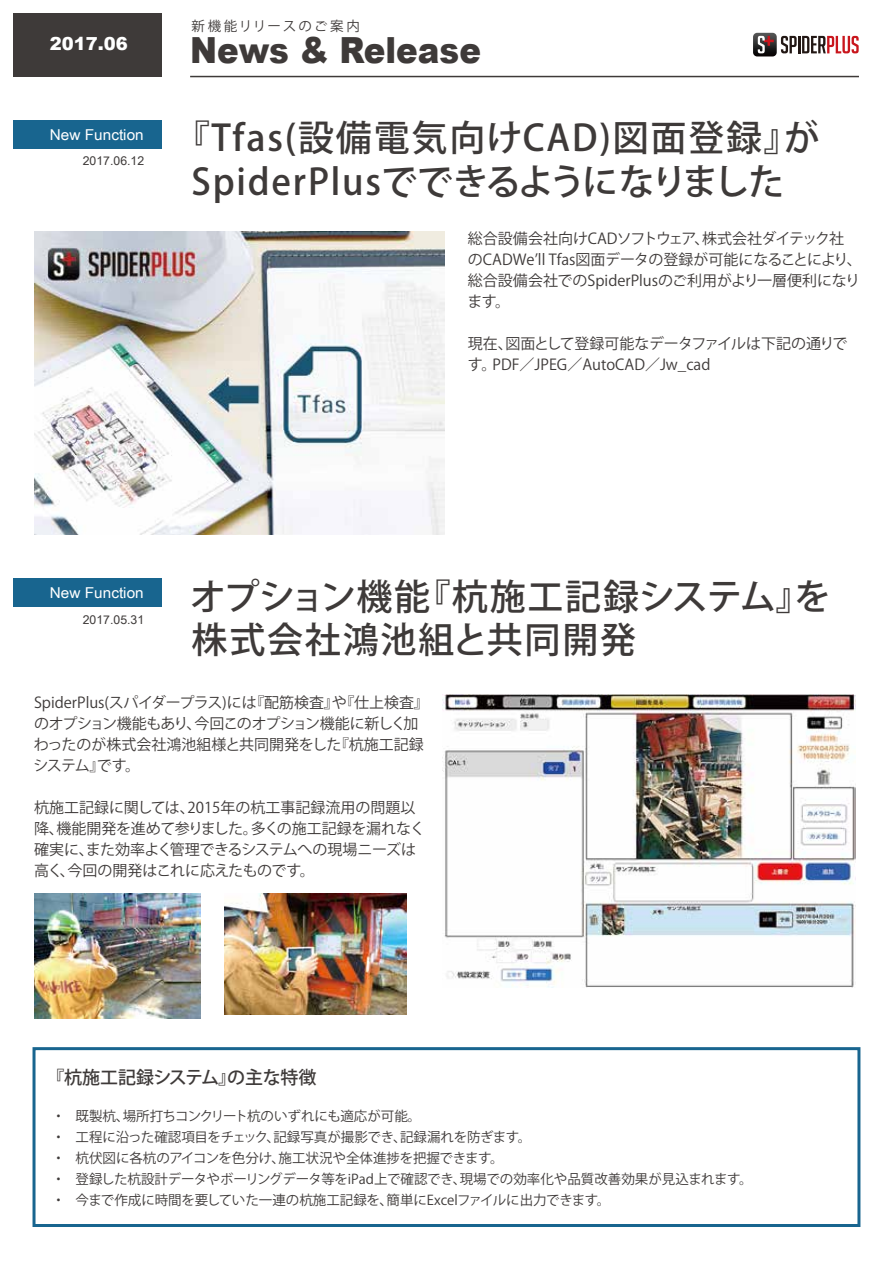
<style>
.page{position:relative;width:893px;height:1263px;background:#fff}
.page>*{position:absolute;margin:0;border:0;box-sizing:border-box;transform-origin:0 0}
.t1{font:500 36px/43.2px "Koz Go Pr 6 N";letter-spacing:.05em;color:#3e3a39;text-align:center}
.t2{font:900 36px "Arial";color:#3e3a39;scale:.9 1}
.t3{font:500 18px "Koz Go Pr 6 N";letter-spacing:-.01em;color:#3e3a39}
.t4{font:900 18px "Arial";color:#fff}
.t5{font:15px/21px "Koz Go Pr 6 N";color:#3e3a39}
.t6{font:15px "Arial Narrow";color:#fff;scale:1.25 1}
.t7{font:13.5px/21px "Koz Go Pr 6 N";color:#3e3a39}
.t8{font:13.5px "Koz Go Pr 6 N";letter-spacing:.16em;color:#3e3a39}
.t9{font:12px "Arial Narrow";color:#3e3a39;scale:1.25 1}
</style>
<div class="page">
<div style="left:13px;top:13px;width:149px;height:64px;background:#3e3a39"></div>
<div style="left:13px;top:120px;width:149px;height:29px;background:#18658f"></div>
<svg style="left:781px;top:36px;width:78px;height:17px"></svg>
<img style="left:753px;top:33px;width:24px;height:23px">
<svg style="left:765px;top:36px;width:9px;height:10px"></svg>
<img style="left:758px;top:36px;width:7px;height:18px">
<div style="left:13px;top:578px;width:149px;height:29px;background:#18658f"></div>
<hr style="left:190px;top:76px;width:669px;height:1px;background:#3e3a39">
<img style="left:34px;top:231px;width:411px;height:303px">
<div style="left:33px;top:1047px;width:827px;height:180px;border:3px solid #18658f"></div>
<img style="left:34px;top:894px;width:166px;height:124px">
<img style="left:224px;top:894px;width:183px;height:121px">
<img style="left:443px;top:694px;width:412px;height:293px">
<p class="t4" style="left:50px;top:30px;width:80px">2017.06</p>
<p class="t6" style="left:50px;top:123px;width:77px">New Function</p>
<p class="t9" style="left:83px;top:152px;width:51px">2017.06.12</p>
<p class="t8" style="left:192px;top:19px;width:170px">新機能リリースのご案内</p>
<h1 class="t2" style="left:190px;top:24px;width:325px">News &amp; Release</h1>
<h1 class="t1" style="left:174px;top:117px;width:647px">『Tfas(設備電気向けCAD)図面登録』が<br>SpiderPlusでできるようになりました</h1>
<p class="t5" style="left:467px;top:229px;width:396px">総合設備会社向けCADソフトウェア、株式会社ダイテック社のCADWeʼll Tfas図面データの登録が可能になることにより、総合設備会社でのSpiderPlusのご利用がより一層便利になります。</p>
<p class="t5" style="left:468px;top:334px;width:381px">現在、図面として登録可能なデータファイルは下記の通りです。PDF／JPEG／AutoCAD／Jw_cad</p>
<p class="t6" style="left:50px;top:582px;width:77px">New Function</p>
<p class="t9" style="left:83px;top:611px;width:51px">2017.05.31</p>
<h1 class="t1" style="left:190px;top:576px;width:642px;text-align:left">オプション機能『杭施工記録システム』を株式会社鴻池組と共同開発</h1>
<p class="t5" style="left:34px;top:692px;width:397px">SpiderPlus(スパイダープラス)には『配筋検査』や『仕上検査』のオプション機能もあり、今回このオプション機能に新しく加わったのが株式会社鴻池組様と共同開発をした『杭施工記録システム』です。</p>
<p class="t5" style="left:34px;top:797px;width:393px">杭施工記録に関しては、2015年の杭工事記録流用の問題以降、機能開発を進めて参りました。多くの施工記録を漏れなく確実に、また効率よく管理できるシステムへの現場ニーズは高く、今回の開発はこれに応えたものです。</p>
<p class="t3" style="left:47px;top:1067px;width:271px">『杭施工記録システム』の主な特徴</p>
<p class="t7" style="left:52px;top:1106px;width:702px">・　既製杭、場所打ちコンクリート杭のいずれにも適応が可能。<br>・　工程に沿った確認項目をチェック、記録写真が撮影でき、記録漏れを防ぎます。<br>・　杭伏図に各杭のアイコンを色分け、施工状況や全体進捗を把握できます。<br>・　登録した杭設計データやボーリングデータ等をiPad上で確認でき、現場での効率化や品質改善効果が見込まれます。・　今まで作成に時間を要していた一連の杭施工記録を、簡単にExcelファイルに出力できます。</p>
</div>
